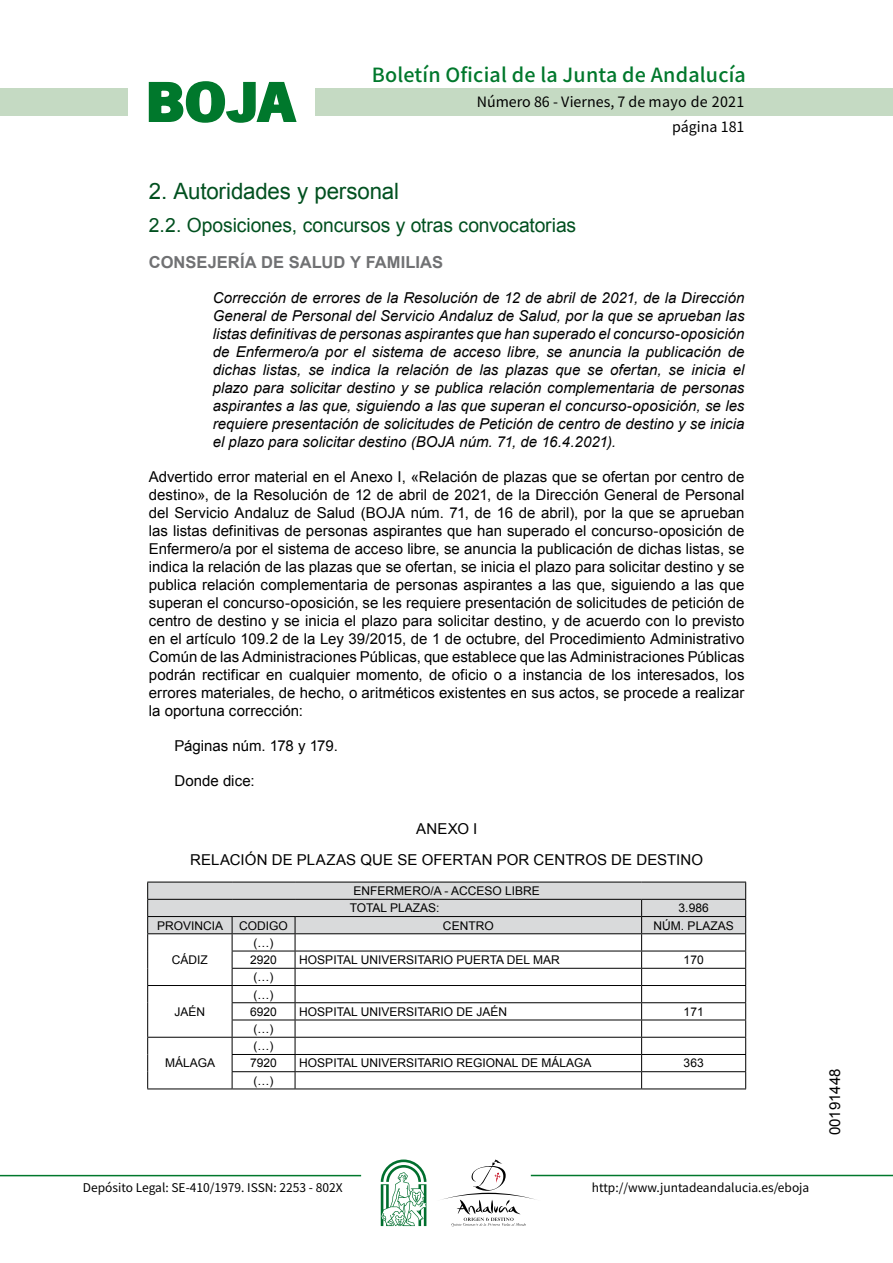
<style>
.page{position:relative;width:893px;height:1263px;background:#fff}
.page>*{position:absolute;margin:0;border:0;box-sizing:border-box;transform-origin:0 0}
.t1{font:700 57.75px "News Got T";color:#00782c;scale:1.14 1}
.t2{font:22.5px "Arial";letter-spacing:-.01em;color:#00501f}
.t3{font:19.5px "Arial";letter-spacing:-.005em;color:#00501f}
.t4{font:500 19.5px "Noto Sans HK";letter-spacing:.01em;color:#00782c}
.t5{font:700 16.5px "Arial";letter-spacing:.005em;color:#707173}
.t6{font:15px/18px "Arial";color:#000;text-align:justify}
.t7{font:italic 15px/18px "Arial";color:#000;text-align:justify}
.t8{font:14.25px/24.5px "Noto Sans HK";color:#000;text-align:right}
.t9{font:12px/17.2px "Arial";color:#000}
.t10{font:12px "Noto Sans HK";color:#000}
</style>
<div class="page">
<div style="left:315px;top:88px;width:577px;height:28px;background:#c5dac3"></div>
<div style="left:0;top:88px;width:128px;height:28px;background:#c5dac3"></div>
<hr style="left:0;top:1175px;width:361px;height:1px;background:#00782c">
<hr style="left:531px;top:1175px;width:361px;height:1px;background:#00782c">
<svg style="left:148px;top:81px;width:149px;height:42px"></svg>
<svg style="left:442px;top:1159px;width:100px;height:67px"></svg>
<svg style="left:381px;top:1160px;width:45px;height:66px"></svg>
<svg style="left:147px;top:882px;width:599px;height:207px"></svg>
<hr style="left:147px;top:1089px;width:85px;height:1px;background:#000">
<hr style="left:232px;top:1089px;width:63px;height:1px;background:#000">
<hr style="left:295px;top:1089px;width:346px;height:1px;background:#000">
<hr style="left:641px;top:1089px;width:105px;height:1px;background:#000">
<h1 class="t1" style="left:145px;top:68px;width:133px">BOJA</h1>
<h3 class="t4" style="left:372px;top:64px;width:375px">Boletín Oficial de la Junta de Andalucía</h3>
<p class="t8" style="left:476px;top:90px;width:269px">Número 86 - Viernes, 7 de mayo de 2021 página 181</p>
<h2 class="t2" style="left:149px;top:177px;width:252px">2. Autoridades y personal</h2>
<h3 class="t3" style="left:149px;top:212px;width:429px">2.2. Oposiciones, concursos y otras convocatorias</h3>
<p class="t5" style="left:149px;top:251px;width:296px">CONSEJERÍA DE SALUD Y FAMILIAS</p>
<p class="t7" style="left:213px;top:289px;width:533px">Corrección de errores de la Resolución de 12 de abril de 2021, de la Dirección General de Personal del Servicio Andaluz de Salud, por la que se aprueban las listas definitivas de personas aspirantes que han superado el concurso-oposición de Enfermero/a por el sistema de acceso libre, se anuncia la publicación de dichas listas, se indica la relación de las plazas que se ofertan, se inicia el plazo para solicitar destino y se publica relación complementaria de personas aspirantes a las que, siguiendo a las que superan el concurso-oposición, se les requiere presentación de solicitudes de Petición de centro de destino y se inicia el plazo para solicitar destino (BOJA núm. 71, de 16.4.2021).</p>
<p class="t6" style="left:149px;top:468px;width:597px">Advertido error material en el Anexo I, «Relación de plazas que se ofertan por centro de destino», de la Resolución de 12 de abril de 2021, de la Dirección General de Personal del Servicio Andaluz de Salud (BOJA núm. 71, de 16 de abril), por la que se aprueban las listas definitivas de personas aspirantes que han superado el concurso-oposición de Enfermero/a por el sistema de acceso libre, se anuncia la publicación de dichas listas, se indica la relación de las plazas que se ofertan, se inicia el plazo para solicitar destino y se publica relación complementaria de personas aspirantes a las que, siguiendo a las que superan el concurso-oposición, se les requiere presentación de solicitudes de petición de centro de destino y se inicia el plazo para solicitar destino, y de acuerdo con lo previsto en el artículo 109.2 de la Ley 39/2015, de 1 de octubre, del Procedimiento Administrativo Común de las Administraciones Públicas, que establece que las Administraciones Públicas podrán rectificar en cualquier momento, de oficio o a instancia de los interesados, los errores materiales, de hecho, o aritméticos existentes en sus actos, se procede a realizar la oportuna corrección:</p>
<p class="t6" style="left:174px;top:737px;width:165px">Páginas núm. 178 y 179.</p>
<p class="t6" style="left:174px;top:772px;width:82px">Donde dice:</p>
<p class="t6" style="left:190px;top:813px;width:514px;line-height:30.8px;text-align:center">ANEXO I<br>RELACIÓN DE PLAZAS QUE SE OFERTAN POR CENTROS DE DESTINO</p>
<p class="t9" style="left:350px;top:882px;width:191px;text-indent:4px">ENFERMERO/A - ACCESO LIBRE<br>TOTAL PLAZAS:</p>
<p class="t9" style="left:678px;top:900px;width:32px">3.986</p>
<p class="t9" style="left:157px;top:917px;width:68px">PROVINCIA</p>
<p class="t9" style="left:239px;top:917px;width:50px">CODIGO</p>
<p class="t9" style="left:443px;top:917px;width:52px">CENTRO</p>
<p class="t9" style="left:653px;top:917px;width:82px">NÚM. PLAZAS</p>
<p class="t9" style="left:172px;top:951px;width:38px">CÁDIZ</p>
<p class="t9" style="left:250px;top:934px;width:28px">(…)<br>2920</p>
<p class="t9" style="left:299px;top:951px;width:262px">HOSPITAL UNIVERSITARIO PUERTA DEL MAR</p>
<p class="t9" style="left:683px;top:951px;width:22px">170</p>
<p class="t9" style="left:174px;top:1003px;width:32px">JAÉN</p>
<p class="t9" style="left:165px;top:1055px;width:52px">MÁLAGA</p>
<p class="t9" style="left:253px;top:969px;width:21px">(…)</p>
<p class="t9" style="left:250px;top:986px;width:28px">(…)<br>6920</p>
<p class="t9" style="left:253px;top:1020px;width:21px">(…)</p>
<p class="t9" style="left:299px;top:1003px;width:209px">HOSPITAL UNIVERSITARIO DE JAÉN</p>
<p class="t9" style="left:683px;top:1003px;width:22px">171</p>
<p class="t9" style="left:250px;top:1038px;width:28px">(…)<br>7920</p>
<p class="t9" style="left:299px;top:1055px;width:294px">HOSPITAL UNIVERSITARIO REGIONAL DE MÁLAGA</p>
<p class="t9" style="left:683px;top:1055px;width:22px">363</p>
<p class="t9" style="left:253px;top:1072px;width:21px">(…)</p>
<p class="t6" style="left:826px;top:1135px;width:68px;rotate:-90deg">00191448</p>
<p class="t10" style="left:83px;top:1181px;width:261px">Depósito Legal: SE-410/1979. ISSN: 2253 - 802X</p>
<p class="t10" style="left:592px;top:1181px;width:219px">http://www.juntadeandalucia.es/eboja</p>
</div>
